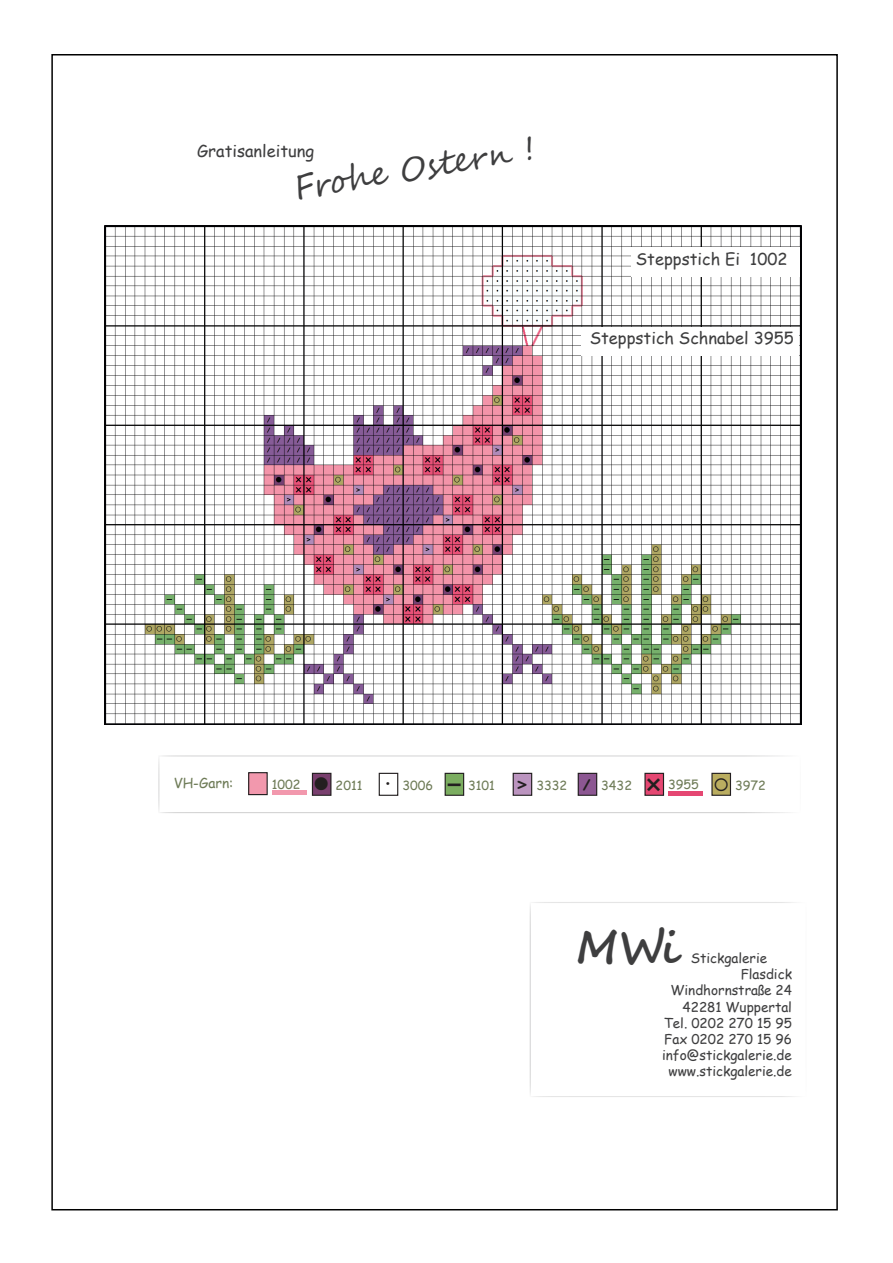
<style>
.page{position:relative;width:893px;height:1263px;background:#fff}
.page>*{position:absolute;margin:0;border:0;box-sizing:border-box;transform-origin:0 0}
.t1{font:700 45px "Segoe Script";color:#3e3e3f}
.t2{font:33px "Segoe Script";color:#3e3e3f}
.t3{font:18px "Cross Stitch 2";color:#231f20}
.t4{font:16.5px "Comic Sans MS";color:#3e3e3f}
.t5{font:13.8px "Comic Sans MS";color:#6e7b57}
.t6{font:13.8px "Cross Stitch 2";color:#231f20}
.t7{font:13.5px "Comic Sans MS";color:#3e3e3f}
.t8{font:12.6px "Comic Sans MS";color:#6e7b57}
</style>
<div class="page">
<div style="left:272px;top:790px;width:35px;height:5px;background:#f298ad"></div>
<div style="left:668px;top:791px;width:35px;height:5px;background:#e54772"></div>
<img style="left:104px;top:226px;width:697px;height:498px">
<div style="left:379px;top:773px;width:19px;height:23px;border:1px solid #231f20"></div>
<div style="left:249px;top:773px;width:18px;height:22px;background:#f298ad"></div>
<div style="left:248px;top:772px;width:20px;height:23px;border:1px solid #231f20"></div>
<div style="left:312px;top:773px;width:19px;height:22px;background:#793f6e"></div>
<div style="left:312px;top:773px;width:19px;height:23px;border:1px solid #231f20"></div>
<div style="left:578px;top:773px;width:19px;height:22px;background:#8c5792"></div>
<div style="left:578px;top:773px;width:19px;height:23px;border:1px solid #231f20"></div>
<div style="left:445px;top:773px;width:19px;height:22px;background:#7bad60"></div>
<div style="left:445px;top:773px;width:19px;height:23px;border:1px solid #231f20"></div>
<div style="left:513px;top:773px;width:19px;height:22px;background:#bb94bf"></div>
<div style="left:513px;top:773px;width:19px;height:23px;border:1px solid #231f20"></div>
<div style="left:645px;top:773px;width:18px;height:22px;background:#e54772"></div>
<div style="left:644px;top:773px;width:20px;height:23px;border:1px solid #231f20"></div>
<div style="left:712px;top:773px;width:18px;height:22px;background:#baad60"></div>
<div style="left:711px;top:773px;width:20px;height:23px;border:1px solid #231f20"></div>
<div style="left:631px;top:247px;width:168px;height:30px;background:#fff"></div>
<div style="left:582px;top:327px;width:217px;height:29px;background:#fff"></div>
<p class="t2" style="left:290px;top:160px;width:245px;rotate:-9deg">Frohe Ostern !</p>
<p class="t4" style="left:197px;top:139px;width:119px">Gratisanleitung</p>
<p class="t4" style="left:636px;top:247px;width:153px">Steppstich Ei 1002</p>
<p class="t4" style="left:590px;top:326px;width:206px">Steppstich Schnabel 3955</p>
<p class="t5" style="left:174px;top:773px;width:61px">VH-Garn:</p>
<p class="t8" style="left:272px;top:775px;width:30px">1002</p>
<p class="t3" style="left:314px;top:774px;width:16px">"</p>
<p class="t8" style="left:336px;top:776px;width:28px">2011</p>
<p class="t6" style="left:382px;top:776px;width:12px">5</p>
<p class="t8" style="left:402px;top:776px;width:32px">3006</p>
<p class="t3" style="left:447px;top:775px;width:16px">?</p>
<p class="t8" style="left:468px;top:776px;width:28px">3101</p>
<p class="t8" style="left:536px;top:776px;width:32px">3332</p>
<p class="t8" style="left:601px;top:776px;width:32px">3432</p>
<p class="t3" style="left:647px;top:775px;width:16px">0</p>
<p class="t8" style="left:668px;top:775px;width:32px">3955</p>
<p class="t3" style="left:714px;top:775px;width:16px">+</p>
<p class="t8" style="left:735px;top:776px;width:32px">3972</p>
<p class="t1" style="left:576px;top:911px;width:104px">MWi</p>
<p class="t7" style="left:691px;top:948px;width:78px">Stickgalerie</p>
<p class="t7" style="left:741px;top:964px;width:53px">Flasdick</p>
<p class="t7" style="left:670px;top:980px;width:123px">Windhornstraße 24</p>
<p class="t7" style="left:682px;top:997px;width:111px">42281 Wuppertal</p>
<p class="t7" style="left:664px;top:1013px;width:130px">Tel. 0202 270 15 95</p>
<p class="t7" style="left:664px;top:1029px;width:129px">Fax 0202 270 15 96</p>
<p class="t7" style="left:662px;top:1045px;width:131px">info@stickgalerie.de</p>
<p class="t7" style="left:668px;top:1061px;width:125px">www.stickgalerie.de</p>
</div>
